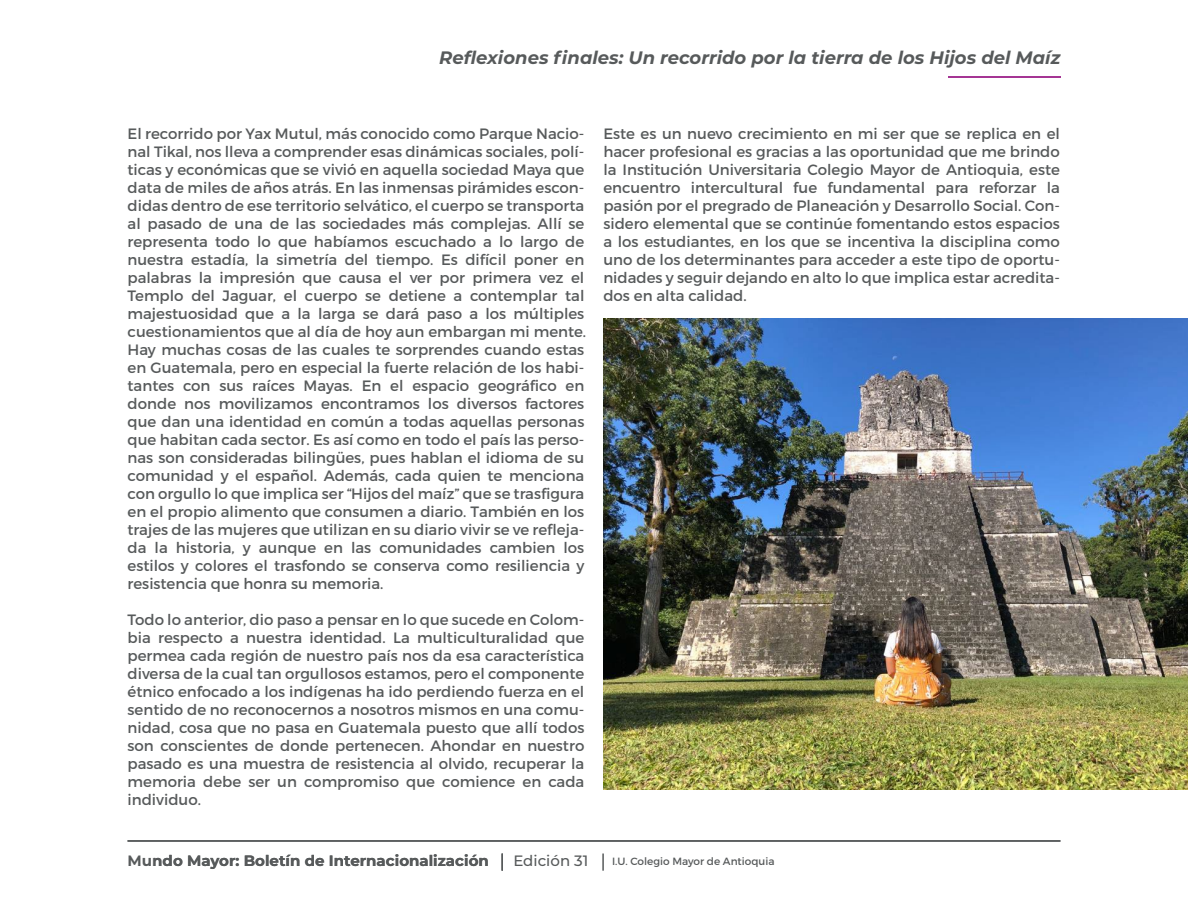
<style>
.page{position:relative;width:1188px;height:918px;background:#fff}
.page>*{position:absolute;margin:0;border:0;box-sizing:border-box;transform-origin:0 0}
.t1{font:italic 700 18px "Montserrat";color:#575a5b}
.t2{font:18px "Montserrat";color:#575a5b}
.t3{font:15px/18px "Montserrat";color:#575a5b;text-align:justify}
.t4{font:700 15px "Montserrat";color:#575a5b}
.t5{font:500 15px "Montserrat";color:#575a5b}
.t6{font:10.5px "Montserrat";color:#575a5b}
</style>
<div class="page">
<img style="left:603px;top:319px;width:585px;height:471px">
<hr style="left:948px;top:76px;width:112px;height:2px;background:#a53594">
<hr style="left:128px;top:840px;width:932px;height:2px;background:#575a5b">
<svg style="left:501px;top:854px;width:2px;height:17px"></svg>
<svg style="left:602px;top:854px;width:2px;height:17px"></svg>
<p class="t1" style="left:439px;top:45px;width:623px">Reflexiones finales: Un recorrido por la tierra de los Hijos del Maíz</p>
<p class="t3" style="left:128px;top:124px;width:460px;text-align:left">El recorrido por Yax Mutul, más conocido como Parque Nacio&shy;nal Tikal, nos lleva a comprender esas dinámicas sociales, polí&shy;ticas y económicas que se vivió en aquella sociedad Maya que data de miles de años atrás. En las inmensas pirámides escon&shy;didas dentro de ese territorio selvático, el cuerpo se transporta al pasado de una de las sociedades más complejas. Allí se representa todo lo que habíamos escuchado a lo largo de nuestra estadía, la simetría del tiempo. Es difícil poner en palabras la impresión que causa el ver por primera vez el Templo del Jaguar, el cuerpo se detiene a contemplar tal majestuosidad que a la larga se dará paso a los múltiples cuestionamientos que al día de hoy aun embargan mi mente.<br>Hay muchas cosas de las cuales te sorprendes cuando estas en Guatemala, pero en especial la fuerte relación de los habi&shy;tantes con sus raíces Mayas. En el espacio geográfico en donde nos movilizamos encontramos los diversos factores que dan una identidad en común a todas aquellas personas que habitan cada sector. Es así como en todo el país las perso&shy;nas son consideradas bilingües, pues hablan el idioma de su comunidad y el español. Además, cada quien te menciona con orgullo lo que implica ser “Hijos del maíz” que se trasfigura en el propio alimento que consumen a diario. También en los trajes de las mujeres que utilizan en su diario vivir se ve refleja&shy;da la historia, y aunque en las comunidades cambien los estilos y colores el trasfondo se conserva como resiliencia y resistencia que honra su memoria.</p>
<p class="t3" style="left:128px;top:610px;width:458px">Todo lo anterior, dio paso a pensar en lo que sucede en Colom&shy;bia respecto a nuestra identidad. La multiculturalidad que permea cada región de nuestro país nos da esa característica diversa de la cual tan orgullosos estamos, pero el componente étnico enfocado a los indígenas ha ido perdiendo fuerza en el sentido de no reconocernos a nosotros mismos en una comu&shy;nidad, cosa que no pasa en Guatemala puesto que allí todos son conscientes de donde pertenecen. Ahondar en nuestro pasado es una muestra de resistencia al olvido, recuperar la memoria debe ser un compromiso que comience en cada individuo.</p>
<p class="t3" style="left:603px;top:124px;width:458px">Este es un nuevo crecimiento en mi ser que se replica en el hacer profesional es gracias a las oportunidad que me brindo la Institución Universitaria Colegio Mayor de Antioquia, este encuentro intercultural fue fundamental para reforzar la pasión por el pregrado de Planeación y Desarrollo Social. Con&shy;sidero elemental que se continúe fomentando estos espacios a los estudiantes, en los que se incentiva la disciplina como uno de los determinantes para acceder a este tipo de oportu&shy;nidades y seguir dejando en alto lo que implica estar acredita&shy;dos en alta calidad.</p>
<p class="t4" style="left:128px;top:850px;width:363px">Mundo Mayor: Boletín de Internacionalización</p>
<p class="t2" style="left:129px;top:850px;width:24px">07</p>
<p class="t5" style="left:513px;top:851px;width:77px">Edición 31</p>
<p class="t6" style="left:612px;top:855px;width:164px">I.U. Colegio Mayor de Antioquia</p>
</div>
